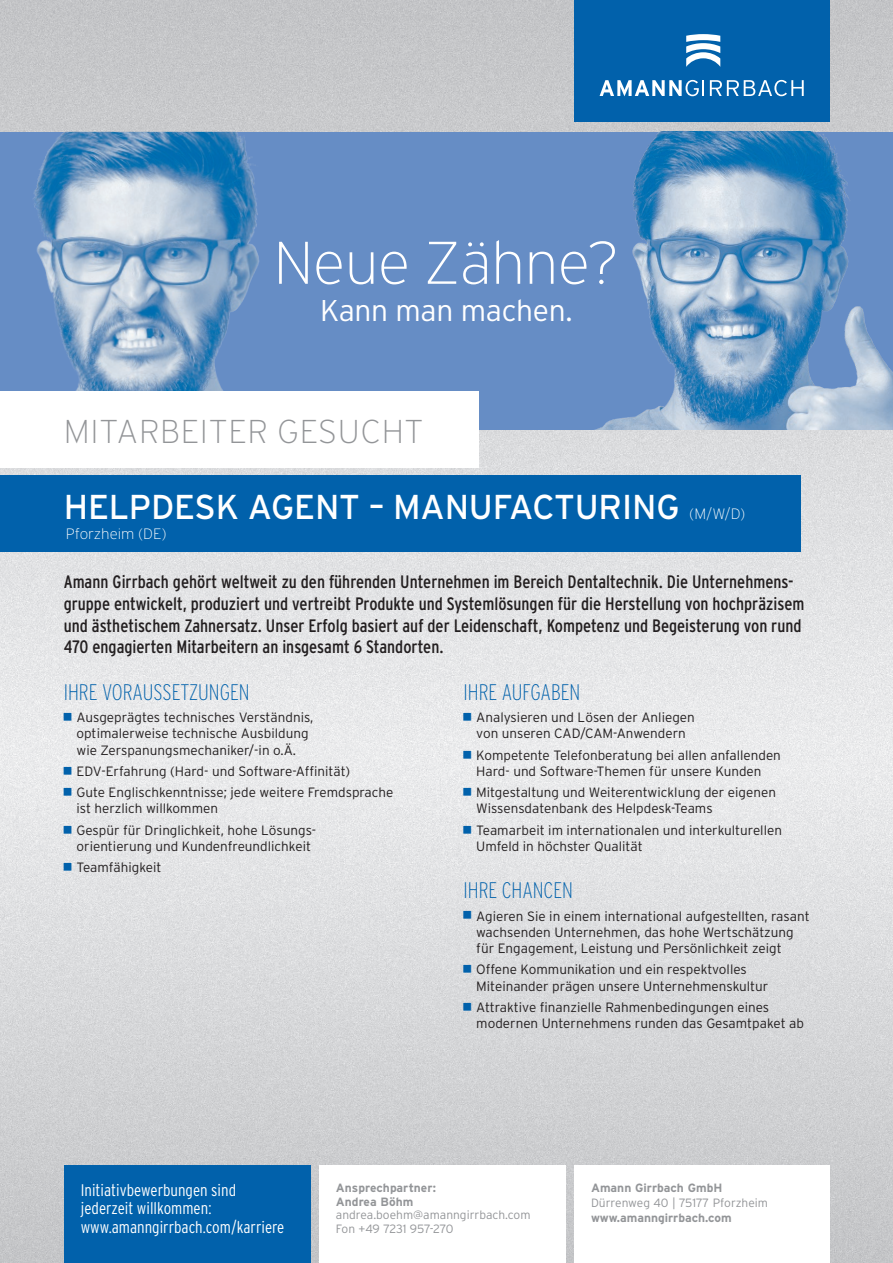
<style>
.page{position:relative;width:893px;height:1263px;background:#fff}
.page>*{position:absolute;margin:0;border:0;box-sizing:border-box;transform-origin:0 0}
.t1{font:200 60px "Interstate";letter-spacing:-.01em;color:#fff}
.t2{font:34.5px "Interstate";letter-spacing:-.005em;color:#fff}
.t3{font:200 33px "Interstate";letter-spacing:.02em;color:#939598}
.t4{font:300 30px "Interstate";letter-spacing:-.01em;color:#fff}
.t5{font:200 condensed 22.5px "Interstate";color:#0161ab}
.t6{font:condensed 18px/21.6px "Interstate";color:#231f20}
.t7{font:300 condensed 16.8px/18.8px "Interstate";color:#fff}
.t8{font:200 15px "Interstate";color:#fff}
.t9{font:300 13.5px/16.2px "Interstate";color:#231f20}
.t10{font:300 12px/13.8px "Interstate";color:#939598}
.t11{font:700 12px/13.8px "Interstate";color:#939598}
</style>
<div class="page">
<img style="left:0;top:0;width:893px;height:1263px">
<img style="left:0;top:132px;width:425px;height:259px">
<img style="left:425px;top:132px;width:468px;height:297px">
<div style="left:0;top:391px;width:479px;height:77px;background:#fff"></div>
<div style="left:574px;top:0;width:255px;height:121px;background:#0161ab"></div>
<svg style="left:686px;top:34px;width:34px;height:33px"></svg>
<svg style="left:600px;top:80px;width:104px;height:16px"></svg>
<svg style="left:710px;top:80px;width:94px;height:16px"></svg>
<div style="left:64px;top:1165px;width:246px;height:98px;background:#0161ab"></div>
<div style="left:574px;top:1165px;width:255px;height:98px;background:#fff"></div>
<div style="left:319px;top:1165px;width:247px;height:98px;background:#fff"></div>
<div style="left:0;top:475px;width:801px;height:76px;background:#0161ab"></div>
<svg style="left:64px;top:713px;width:7px;height:8px"></svg>
<svg style="left:64px;top:766px;width:7px;height:8px"></svg>
<svg style="left:64px;top:788px;width:7px;height:8px"></svg>
<svg style="left:64px;top:825px;width:7px;height:8px"></svg>
<svg style="left:64px;top:863px;width:7px;height:8px"></svg>
<svg style="left:463px;top:713px;width:8px;height:8px"></svg>
<svg style="left:463px;top:750px;width:8px;height:8px"></svg>
<svg style="left:463px;top:788px;width:8px;height:8px"></svg>
<svg style="left:463px;top:825px;width:8px;height:8px"></svg>
<svg style="left:463px;top:911px;width:8px;height:8px"></svg>
<svg style="left:463px;top:965px;width:8px;height:8px"></svg>
<svg style="left:463px;top:1002px;width:8px;height:8px"></svg>
<h1 class="t1" style="left:273px;top:226px;width:348px">Neue Zähne?</h1>
<h3 class="t4" style="left:320px;top:292px;width:254px">Kann man machen.</h3>
<h3 class="t3" style="left:64px;top:411px;width:361px">MITARBEITER GESUCHT</h3>
<p class="t2" style="left:64px;top:486px;width:617px">HELPDESK AGENT – MANUFACTURING</p>
<p class="t8" style="left:66px;top:524px;width:102px">Pforzheim (DE)</p>
<p class="t8" style="left:689px;top:505px;width:58px">(M/W/D)</p>
<p class="t6" style="left:64px;top:571px;width:742px">Amann Girrbach gehört weltweit zu den führenden Unternehmen im Bereich Dentaltechnik. Die Unternehmens&shy;gruppe entwickelt, produziert und vertreibt Produkte und Systemlösungen für die Herstellung von hochpräzisem und ästhetischem Zahnersatz. Unser Erfolg basiert auf der Leidenschaft, Kompetenz und Begeisterung von rund 470 engagierten Mitarbeitern an insgesamt 6 Standorten.</p>
<p class="t5" style="left:64px;top:678px;width:187px">IHRE VORAUSSETZUNGEN</p>
<p class="t9" style="left:77px;top:709px;width:238px">Ausgeprägtes technisches Verständnis, optimalerweise technische Ausbildung wie Zerspanungsmechaniker/-in o.Ä.</p>
<p class="t9" style="left:77px;top:763px;width:275px">EDV-Erfahrung (Hard- und Software-Affinität)</p>
<p class="t9" style="left:77px;top:784px;width:318px">Gute Englischkenntnisse; jede weitere Fremdsprache ist herzlich willkommen</p>
<p class="t9" style="left:77px;top:822px;width:241px">Gespür für Dringlichkeit, hohe Lösungs&shy;orientierung und Kundenfreundlichkeit</p>
<p class="t9" style="left:77px;top:859px;width:87px">Teamfähigkeit</p>
<p class="t5" style="left:463px;top:678px;width:118px">IHRE AUFGABEN</p>
<p class="t9" style="left:476px;top:709px;width:220px">Analysieren und Lösen der Anliegen von unseren CAD/CAM-Anwendern</p>
<p class="t9" style="left:476px;top:747px;width:306px">Kompetente Telefonberatung bei allen anfallenden<br>Hard- und Software-Themen für unsere Kunden</p>
<p class="t9" style="left:476px;top:784px;width:301px">Mitgestaltung und Weiterentwicklung der eigenen<br>Wissensdatenbank des Helpdesk-Teams</p>
<p class="t9" style="left:476px;top:822px;width:307px">Teamarbeit im internationalen und interkulturellen<br>Umfeld in höchster Qualität</p>
<p class="t5" style="left:463px;top:876px;width:111px">IHRE CHANCEN</p>
<p class="t9" style="left:476px;top:908px;width:335px">Agieren Sie in einem international aufgestellten, rasant wachsenden Unternehmen, das hohe Wertschätzung für Engagement, Leistung und Persönlichkeit zeigt</p>
<p class="t9" style="left:476px;top:961px;width:294px">Offene Kommunikation und ein respektvolles<br>Miteinander prägen unsere Unternehmenskultur</p>
<p class="t9" style="left:476px;top:999px;width:329px">Attraktive finanzielle Rahmenbedingungen eines modernen Unternehmens runden das Gesamtpaket ab</p>
<p class="t7" style="left:81px;top:1180px;width:205px">Initiativbewerbungen sind jederzeit willkommen: www.amanngirrbach.com/karriere</p>
<p class="t11" style="left:591px;top:1180px;width:133px">Amann Girrbach GmbH</p>
<p class="t11" style="left:336px;top:1180px;width:102px">Ansprechpartner:<br>Andrea Böhm</p>
<p class="t10" style="left:336px;top:1208px;width:196px">andrea.boehm@amanngirrbach.com<br>Fon +49 7231 957-270</p>
<p class="t10" style="left:591px;top:1196px;width:178px">Dürrenweg 40 | 75177 Pforzheim</p>
<p class="t11" style="left:591px;top:1211px;width:142px">www.amanngirrbach.com</p>
</div>
